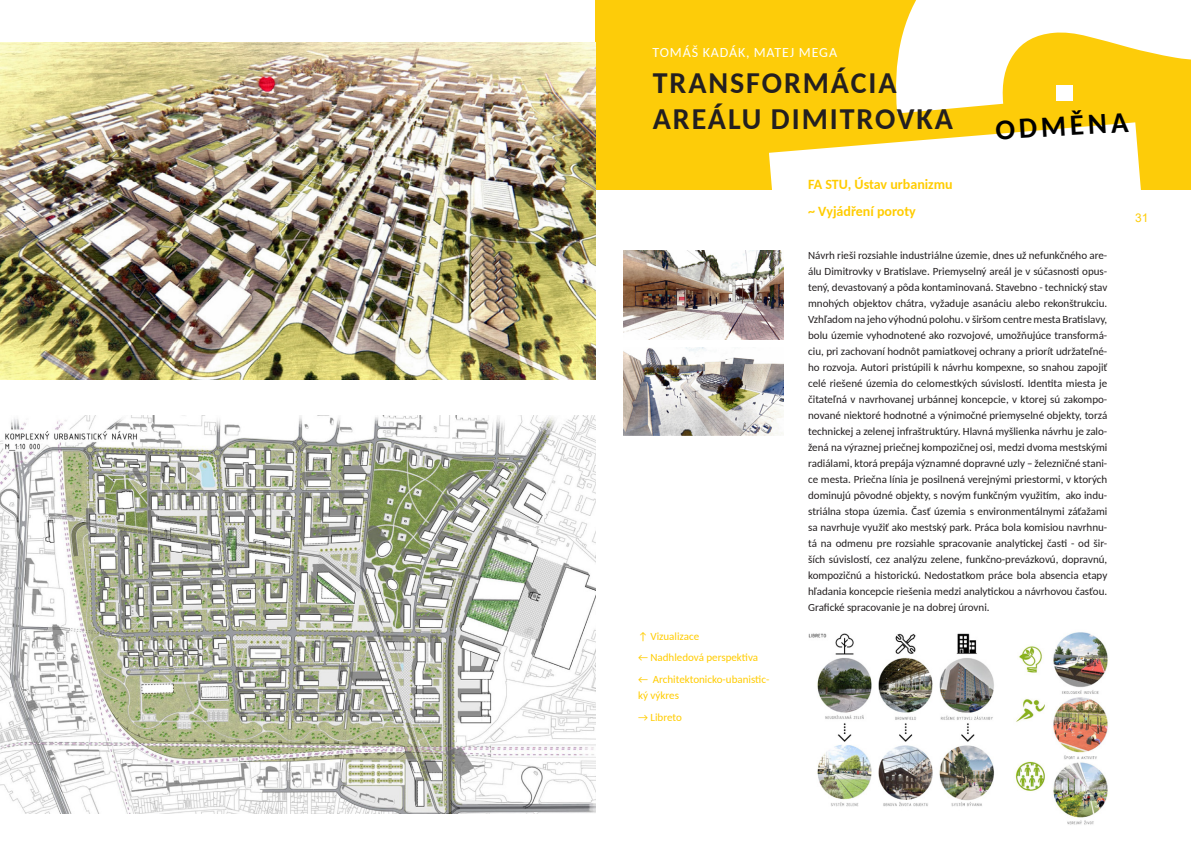
<style>
.page{position:relative;width:1191px;height:842px;background:#fff}
.page>*{position:absolute;margin:0;border:0;box-sizing:border-box;transform-origin:0 0}
.t1{font:700 30px/36px "Carlito";letter-spacing:.065em;color:#231f20}
.t2{font:700 29px "Carlito";color:#000}
.odstavec{font:700 14px "Carlito";color:#fc0}
.t3{font:14px "Carlito";letter-spacing:.065em;color:#fff}
.t4{font:12px "Arial";color:#fdcc09}
.odstavec-2{font:11px/16px "Carlito";color:#231f20;text-align:justify}
.odstavec-3{font:11px/16px "Carlito";color:#fc0}
</style>
<div class="page">
<div style="left:595px;top:0;width:596px;height:190px;background:#fdcc09"></div>
<svg style="left:896px;top:0;width:295px;height:113px"></svg>
<svg style="left:769px;top:122px;width:372px;height:68px;fill:#fff"></svg>
<img style="left:0;top:43px;width:595px;height:336px">
<img style="left:0;top:415px;width:595px;height:399px">
<div style="left:1056px;top:86px;width:16px;height:15px;background:#fff"></div>
<img style="left:623px;top:250px;width:160px;height:89px">
<img style="left:623px;top:347px;width:160px;height:88px">
<img style="left:808px;top:632px;width:300px;height:193px">
<p class="t3" style="left:652px;top:43px;width:186px">TOMÁŠ KADÁK, MATEJ MEGA</p>
<p class="t1" style="left:653px;top:64px;width:302px">TRANSFORMÁCIA<br>AREÁLU DIMITROVKA</p>
<p class="t2" style="left:994px;top:110px;width:134px;rotate:-3deg">ODMĚNA</p>
<p class="odstavec-3" style="left:638px;top:627px;width:63px">↑ Vizualizace</p>
<p class="odstavec-3" style="left:638px;top:649px;width:122px">← Nadhledová perspektiva</p>
<p class="odstavec-3" style="left:638px;top:671px;width:133px">← Architektonicko-ubanistic&shy;ký výkres</p>
<p class="odstavec-3" style="left:638px;top:708px;width:45px">→ Libreto</p>
<p class="odstavec" style="left:808px;top:175px;width:146px">FA STU, Ústav urbanizmu</p>
<p class="odstavec" style="left:808px;top:201px;width:109px">~ Vyjádření poroty</p>
<p class="odstavec-2" style="left:808px;top:247px;width:301px">Návrh rieši rozsiahle industriálne územie, dnes už nefunkčného are&shy;álu Dimitrovky v Bratislave. Priemyselný areál je v súčasnosti opus&shy;tený, devastovaný a pôda kontaminovaná. Stavebno - technický stav mnohých objektov chátra, vyžaduje asanáciu alebo rekonštrukciu.<br>Vzhľadom na jeho výhodnú polohu. v širšom centre mesta Bratislavy, bolu územie vyhodnotené ako rozvojové, umožňujúce transformá&shy;ciu, pri zachovaní hodnôt pamiatkovej ochrany a priorít udržateľné&shy;ho rozvoja. Autori pristúpili k návrhu kompexne, so snahou zapojiť celé riešené územia do celomestkých súvislostí. Identita miesta je čitateľná v navrhovanej urbánnej koncepcie, v ktorej sú zakompo&shy;nované niektoré hodnotné a výnimočné priemyselné objekty, torzá technickej a zelenej infraštruktúry. Hlavná myšlienka návrhu je zalo&shy;žená na výraznej priečnej kompozičnej osi, medzi dvoma mestskými radiálami, ktorá prepája významné dopravné uzly – železničné stani&shy;ce mesta. Priečna línia je posilnená verejnými priestormi, v ktorých dominujú pôvodné objekty, s novým funkčným využitím, ako indu&shy;striálna stopa územia. Časť územia s environmentálnymi záťažami sa navrhuje využiť ako mestský park. Práca bola komisiou navrhnu&shy;tá na odmenu pre rozsiahle spracovanie analytickej časti - od šir&shy;ších súvislostí, cez analýzu zelene, funkčno-prevázkovú, dopravnú, kompozičnú a historickú. Nedostatkom práce bola absencia etapy hľadania koncepcie riešenia medzi analytickou a návrhovou časťou.<br>Grafické spracovanie je na dobrej úrovni.</p>
<p class="t4" style="left:1135px;top:209px;width:15px">31</p>
</div>
